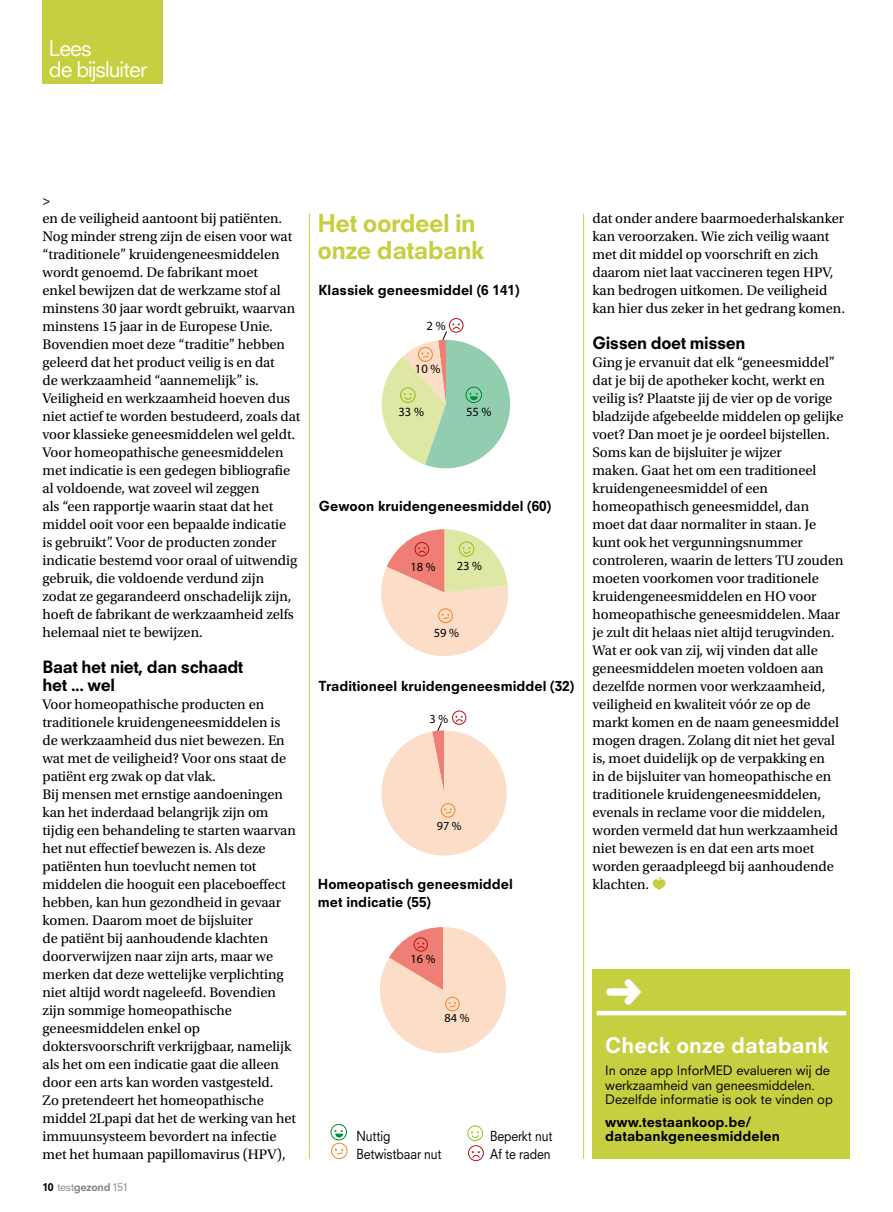
<style>
.page{position:relative;width:893px;height:1212px;background:#fff}
.page>*{position:absolute;margin:0;border:0;box-sizing:border-box;transform-origin:0 0}
.t1{font:800 24px/27px "Neuzeit SLT Std";letter-spacing:-.025em;color:#c6cf40}
.t2{font:800 21px "Neuzeit SLT Std";color:#fff}
.t3{font:21px/21px "Neuzeit SLT Std";letter-spacing:-.045em;color:#fff}
.t4{font:800 16.5px/18px "Neuzeit SLT Std";letter-spacing:-.025em;color:#000}
.t5{font:14.55px/18px "Utopia Std";letter-spacing:-.005em;color:#000}
.t6{font:800 13.5px/14.2px "Neuzeit SLT Std";color:#000}
.t7{font:13.5px/18px "Neuzeit SLT Std";letter-spacing:-.01em;color:#000;scale:.9 1}
.t8{font:12.75px/14.2px "Neuzeit SLT Std";color:#000}
.t9{font:12.6px "Myriad Pro";color:#000}
.t10{font:12.45px "Myriad Pro";color:#000}
.t11{font:12.3px "Myriad Pro";color:#000}
.t12{font:10.5px "Neuzeit SLT Std";letter-spacing:-.04em;color:#868786}
.s1{font-weight:800;color:#000}
.s2{font-weight:800}
</style>
<div class="page">
<hr style="left:309px;top:214px;width:1px;height:945px;background:#c6cf40">
<hr style="left:583px;top:214px;width:1px;height:945px;background:#c6cf40">
<div style="left:43px;top:0;width:120px;height:84px;background:#c6cf40"></div>
<div style="left:592px;top:969px;width:258px;height:190px;background:#c6cf40"></div>
<hr style="left:597px;top:1011px;width:249px;height:4px;background:#fff">
<div style="left:449px;top:318px;width:15px;height:15px;border:1px solid #be111f;border-radius:50%"></div>
<svg style="left:381px;top:323px;width:129px;height:145px"></svg>
<svg style="left:381px;top:529px;width:127px;height:127px"></svg>
<div style="left:452px;top:710px;width:14px;height:15px;border:1px solid #be111f;border-radius:50%"></div>
<svg style="left:381px;top:716px;width:126px;height:139px"></svg>
<svg style="left:380px;top:927px;width:126px;height:126px"></svg>
<div style="left:331px;top:1124px;width:16px;height:16px;border:1px solid #008d34;border-radius:50%"></div>
<svg style="left:334px;top:1130px;width:9px;height:8px"></svg>
<div style="left:467px;top:1125px;width:16px;height:16px;border:1px solid #94c11a;border-radius:50%"></div>
<svg style="left:471px;top:1131px;width:8px;height:7px"></svg>
<div style="left:331px;top:1143px;width:16px;height:16px;border:1px solid #f1862a;border-radius:50%"></div>
<svg style="left:335px;top:1148px;width:8px;height:7px"></svg>
<div style="left:468px;top:1145px;width:16px;height:16px;border:1px solid #be111f;border-radius:50%"></div>
<svg style="left:472px;top:1151px;width:8px;height:7px"></svg>
<svg style="left:653px;top:877px;width:12px;height:13px"></svg>
<h2 class="t3" style="left:49px;top:38px;width:100px">Lees<br>de bijsluiter</h2>
<p class="t5" style="left:43px;top:191px;width:9px">&gt;</p>
<p class="t5" style="left:43px;top:209px;width:259px">en de veiligheid aantoont bij patiënten.<br>Nog minder streng zijn de eisen voor wat “traditionele” kruidengeneesmiddelen wordt genoemd. De fabrikant moet<br>enkel bewijzen dat de werkzame stof al minstens 30 jaar wordt gebruikt, waarvan minstens 15 jaar in de Europese Unie.<br>Bovendien moet deze “traditie” hebben geleerd dat het product veilig is en dat<br>de werkzaamheid “aannemelijk” is.<br>Veiligheid en werkzaamheid hoeven dus niet actief te worden bestudeerd, zoals dat voor klassieke geneesmiddelen wel geldt.<br>Voor homeopathische geneesmiddelen met indicatie is een gedegen bibliografie al voldoende, wat zoveel wil zeggen<br>als “een rapportje waarin staat dat het middel ooit voor een bepaalde indicatie<br>is gebruikt”. Voor de producten zonder indicatie bestemd voor oraal of uitwendig gebruik, die voldoende verdund zijn zodat ze gegarandeerd onschadelijk zijn, hoeft de fabrikant de werkzaamheid zelfs helemaal niet te bewijzen.</p>
<p class="t4" style="left:43px;top:657px;width:202px">Baat het niet, dan schaadt het ... wel</p>
<p class="t5" style="left:43px;top:695px;width:255px">Voor homeopathische producten en traditionele kruidengeneesmiddelen is de werkzaamheid dus niet bewezen. En wat met de veiligheid? Voor ons staat de patiënt erg zwak op dat vlak.<br>Bij mensen met ernstige aandoeningen kan het inderdaad belangrijk zijn om tijdig een behandeling te starten waarvan het nut effectief bewezen is. Als deze patiënten hun toevlucht nemen tot middelen die hooguit een placeboeffect hebben, kan hun gezondheid in gevaar komen. Daarom moet de bijsluiter<br>de patiënt bij aanhoudende klachten doorverwijzen naar zijn arts, maar we merken dat deze wettelijke verplichting niet altijd wordt nageleefd. Bovendien zijn sommige homeopathische geneesmiddelen enkel op doktersvoorschrift verkrijgbaar, namelijk als het om een indicatie gaat die alleen door een arts kan worden vastgesteld.<br>Zo pretendeert het homeopathische middel 2Lpapi dat het de werking van het immuunsysteem bevordert na infectie met het humaan papillomavirus (HPV),</p>
<p class="t12" style="left:43px;top:1180px;width:87px"><span class="s1">10</span> test<span class="s2">gezond</span> 151</p>
<h1 class="t1" style="left:317px;top:209px;width:169px">Het oordeel in onze databank</h1>
<p class="t6" style="left:319px;top:282px;width:202px">Klassiek geneesmiddel (6 141)</p>
<p class="t9" style="left:427px;top:318px;width:21px">2 %</p>
<p class="t9" style="left:415px;top:362px;width:27px">10 %</p>
<p class="t9" style="left:398px;top:405px;width:27px">33 %</p>
<p class="t9" style="left:466px;top:405px;width:27px">55 %</p>
<p class="t6" style="left:319px;top:498px;width:234px">Gewoon kruidengeneesmiddel (60)</p>
<p class="t10" style="left:410px;top:559px;width:27px">18 %</p>
<p class="t10" style="left:457px;top:559px;width:27px">23 %</p>
<p class="t10" style="left:434px;top:626px;width:27px">59 %</p>
<p class="t6" style="left:319px;top:678px;width:257px">Traditioneel kruidengeneesmiddel (32)</p>
<p class="t11" style="left:430px;top:712px;width:20px">3 %</p>
<p class="t11" style="left:437px;top:819px;width:26px">97 %</p>
<p class="t6" style="left:318px;top:874px;width:196px;line-height:18px">Homeopatisch geneesmiddel met indicatie (55)</p>
<p class="t11" style="left:411px;top:952px;width:27px">16 %</p>
<p class="t11" style="left:444px;top:1011px;width:27px">84 %</p>
<p class="t7" style="left:357px;top:1126px;width:96px">Nuttig<br>Betwistbaar nut</p>
<p class="t7" style="left:490px;top:1126px;width:71px">Beperkt nut<br>Af te raden</p>
<p class="t5" style="left:592px;top:209px;width:254px">dat onder andere baarmoederhalskanker kan veroorzaken. Wie zich veilig waant met dit middel op voorschrift en zich daarom niet laat vaccineren tegen HPV, kan bedrogen uitkomen. De veiligheid kan hier dus zeker in het gedrang komen.</p>
<p class="t4" style="left:592px;top:333px;width:155px">Gissen doet missen</p>
<p class="t5" style="left:592px;top:353px;width:253px">Ging je ervanuit dat elk “geneesmiddel” dat je bij de apotheker kocht, werkt en veilig is? Plaatste jij de vier op de vorige bladzijde afgebeelde middelen op gelijke voet? Dan moet je je oordeel bijstellen.<br>Soms kan de bijsluiter je wijzer<br>maken. Gaat het om een traditioneel kruidengeneesmiddel of een homeopathisch geneesmiddel, dan moet dat daar normaliter in staan. Je kunt ook het vergunningsnummer controleren, waarin de letters TU zouden moeten voorkomen voor traditionele kruidengeneesmiddelen en HO voor homeopathische geneesmiddelen. Maar je zult dit helaas niet altijd terugvinden.<br>Wat er ook van zij, wij vinden dat alle geneesmiddelen moeten voldoen aan dezelfde normen voor werkzaamheid, veiligheid en kwaliteit vóór ze op de markt komen en de naam geneesmiddel mogen dragen. Zolang dit niet het geval is, moet duidelijk op de verpakking en<br>in de bijsluiter van homeopathische en traditionele kruidengeneesmiddelen, evenals in reclame voor die middelen, worden vermeld dat hun werkzaamheid niet bewezen is en dat een arts moet worden geraadpleegd bij aanhoudende klachten.</p>
<h2 class="t2" style="left:605px;top:1032px;width:225px">Check onze databank</h2>
<p class="t8" style="left:605px;top:1063px;width:229px">In onze app InforMED evalueren wij de werkzaamheid van geneesmiddelen.<br>Dezelfde informatie is ook te vinden op</p>
<p class="t6" style="left:605px;top:1114px;width:176px">www.testaankoop.be/ databankgeneesmiddelen</p>
</div>
